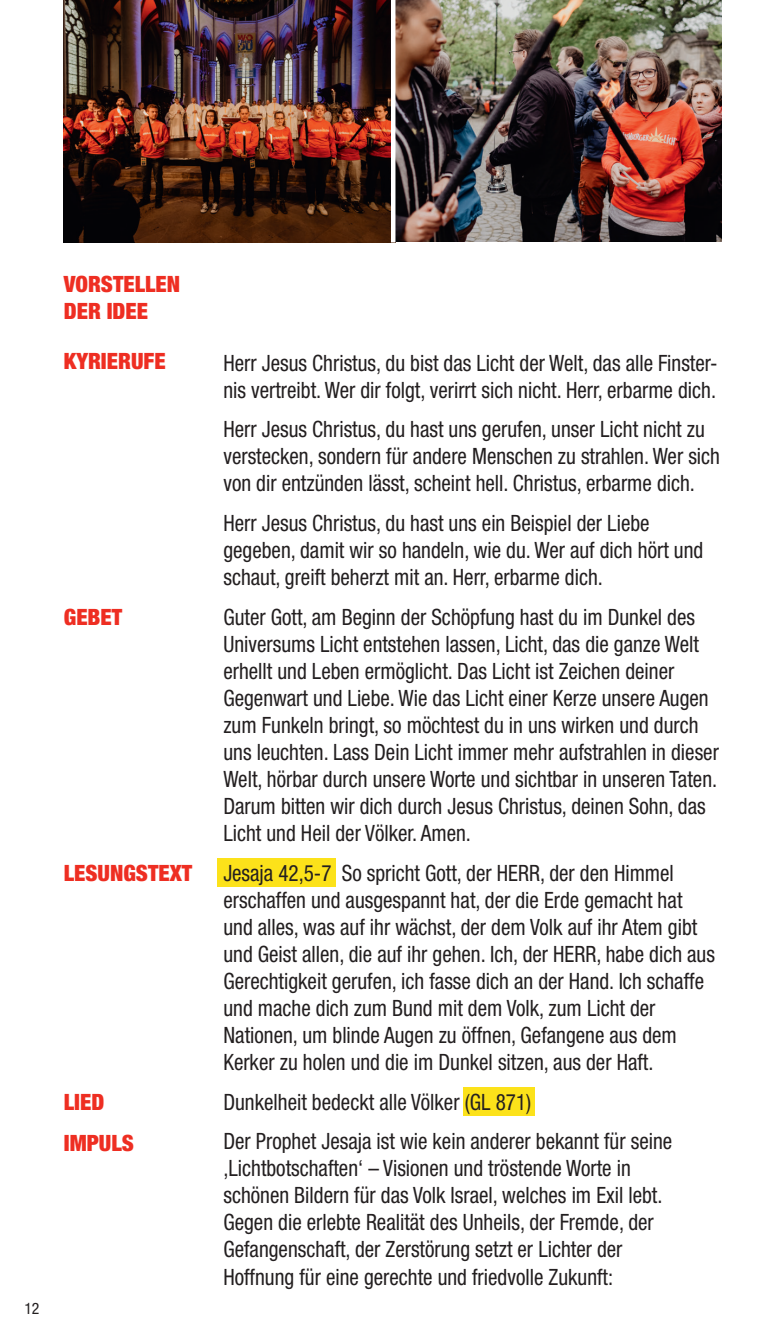
<style>
.page{position:relative;width:766px;height:1340px;background:#fff}
.page>*{position:absolute;margin:0;border:0;box-sizing:border-box;transform-origin:0 0}
.t1{font:condensed 22.5px/27px "Helvetica Neue LT";color:#231f20;scale:.94 1}
.t2{font:900 condensed 22.5px/27px "Helvetica Neue LT";color:#ee2e22}
.t3{font:condensed 15.75px "Helvetica Neue LT";color:#231f20}
</style>
<div class="page">
<div style="left:463px;top:1087px;width:71px;height:29px;background:#fce21a"></div>
<img style="left:64px;top:0;width:657px;height:242px">
<div style="left:217px;top:858px;width:118px;height:29px;background:#fce21a"></div>
<hr style="left:391px;top:0;width:4px;height:242px;background:#fff">
<p class="t2" style="left:64px;top:270px;width:118px">VORSTELLEN<br>DER IDEE</p>
<p class="t2" style="left:64px;top:347px;width:103px">KYRIERUFE</p>
<p class="t2" style="left:64px;top:603px;width:60px">GEBET</p>
<p class="t2" style="left:64px;top:859px;width:130px">LESUNGSTEXT</p>
<p class="t2" style="left:64px;top:1088px;width:42px">LIED</p>
<p class="t2" style="left:64px;top:1128px;width:71px">IMPULS</p>
<p class="t3" style="left:24px;top:1299px;width:17px">12</p>
<p class="t1" style="left:223px;top:349px;width:527px">Herr Jesus Christus, du bist das Licht der Welt, das alle Finster&shy;nis vertreibt. Wer dir folgt, verirrt sich nicht. Herr, erbarme dich.</p>
<p class="t1" style="left:223px;top:416px;width:529px">Herr Jesus Christus, du hast uns gerufen, unser Licht nicht zu verstecken, sondern für andere Menschen zu strahlen. Wer sich von dir entzünden lässt, scheint hell. Christus, erbarme dich.</p>
<p class="t1" style="left:223px;top:509px;width:512px">Herr Jesus Christus, du hast uns ein Beispiel der Liebe gegeben, damit wir so handeln, wie du. Wer auf dich hört und schaut, greift beherzt mit an. Herr, erbarme dich.</p>
<p class="t1" style="left:223px;top:603px;width:528px">Guter Gott, am Beginn der Schöpfung hast du im Dunkel des Universums Licht entstehen lassen, Licht, das die ganze Welt erhellt und Leben ermöglicht. Das Licht ist Zeichen deiner Gegenwart und Liebe. Wie das Licht einer Kerze unsere Augen zum Funkeln bringt, so möchtest du in uns wirken und durch uns leuchten. Lass Dein Licht immer mehr aufstrahlen in dieser Welt, hörbar durch unsere Worte und sichtbar in unseren Taten.<br>Darum bitten wir dich durch Jesus Christus, deinen Sohn, das Licht und Heil der Völker. Amen.</p>
<p class="t1" style="left:223px;top:859px;width:524px">Jesaja 42,5-7 So spricht Gott, der HERR, der den Himmel erschaffen und ausgespannt hat, der die Erde gemacht hat und alles, was auf ihr wächst, der dem Volk auf ihr Atem gibt und Geist allen, die auf ihr gehen. Ich, der HERR, habe dich aus Gerechtigkeit gerufen, ich fasse dich an der Hand. Ich schaffe und mache dich zum Bund mit dem Volk, zum Licht der Nationen, um blinde Augen zu öffnen, Gefangene aus dem Kerker zu holen und die im Dunkel sitzen, aus der Haft.</p>
<p class="t1" style="left:223px;top:1081px;width:479px;line-height:39.8px">Dunkelheit bedeckt alle Völker (GL 871)<br>Der Prophet Jesaja ist wie kein anderer bekannt für seine</p>
<p class="t1" style="left:223px;top:1154px;width:468px">‚Lichtbotschaften‘ – Visionen und tröstende Worte in schönen Bildern für das Volk Israel, welches im Exil lebt.<br>Gegen die erlebte Realität des Unheils, der Fremde, der Gefangenschaft, der Zerstörung setzt er Lichter der Hoffnung für eine gerechte und friedvolle Zukunft:</p>
</div>
